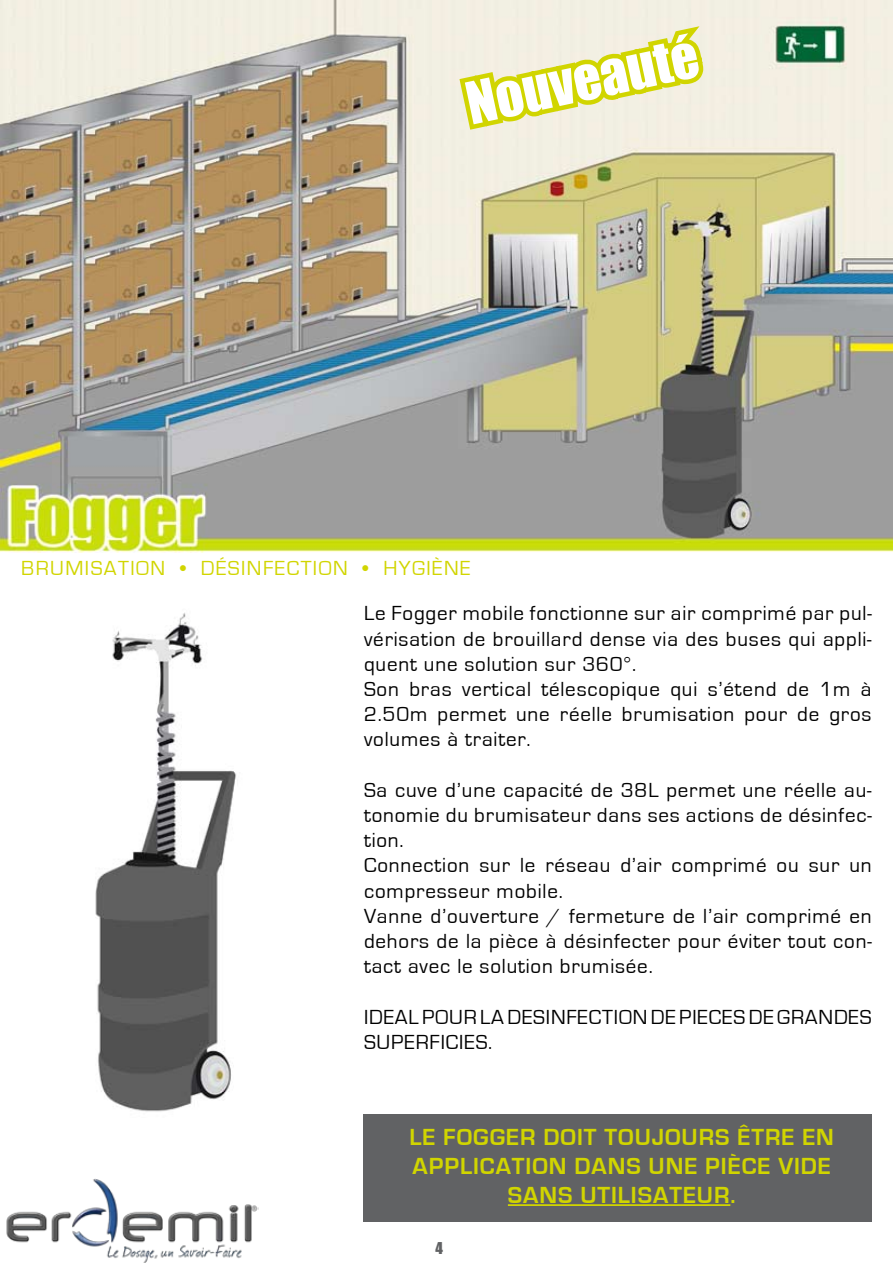
<style>
.page{position:relative;width:893px;height:1263px;background:#fff}
.page>*{position:absolute;margin:0;border:0;box-sizing:border-box;transform-origin:0 0}
.t1{font:54px "Impact";color:#fff}
.t2{font:700 24px/28.8px "Eurostile";letter-spacing:.04em;color:#d1d500;text-align:center}
.t3{font:21px/25.2px "Eurostile";letter-spacing:.04em;color:#000}
.t4{font:21px "Eurostile";letter-spacing:.07em;color:#d1d500}
.t5{font:15px "Impact";color:#616264}
</style>
<div class="page">
<img style="left:6px;top:1178px;width:252px;height:85px">
<div style="left:364px;top:1114px;width:508px;height:107px;background:#616264"></div>
<img style="left:95px;top:612px;width:141px;height:500px">
<img style="left:0;top:0;width:893px;height:553px">
<hr style="left:508px;top:1204px;width:222px;height:2px;background:#d1d500">
<svg style="left:454px;top:19px;width:257px;height:149px;background:#e7e5a0"></svg>
<h1 class="t1" style="left:458px;top:63px;width:237px;rotate:-12deg">Nouveauté</h1>
<p class="t4" style="left:21px;top:556px;width:451px">brumisation • désinfection • hygiène</p>
<p class="t3" style="left:364px;top:601px;width:509px">Le Fogger mobile fonctionne sur air comprimé par pul&shy;vérisation de brouillard dense via des buses qui appli&shy;quent une solution sur 360°.<br>Son bras vertical télescopique qui s’étend de 1m à 2.50m permet une réelle brumisation pour de gros volumes à traiter.</p>
<p class="t3" style="left:364px;top:778px;width:509px">Sa cuve d’une capacité de 38L permet une réelle au&shy;tonomie du brumisateur dans ses actions de désinfec&shy;tion.<br>Connection sur le réseau d’air comprimé ou sur un compresseur mobile.<br>Vanne d’ouverture / fermeture de l’air comprimé en dehors de la pièce à désinfecter pour éviter tout con&shy;tact avec le solution brumisée.</p>
<p class="t3" style="left:364px;top:1004px;width:509px">IDEAL POUR LA DESINFECTION DE PIECES DE GRANDES<br>SUPERFICIES.</p>
<p class="t2" style="left:409px;top:1123px;width:426px">LE FOGGER DOIT TOUJOURS ÊTRE EN<br>APPLICATION DANS UNE PIÈCE VIDE<br>SANS UTILISATEUR.</p>
<p class="t5" style="left:436px;top:1236px;width:9px">4</p>
</div>
